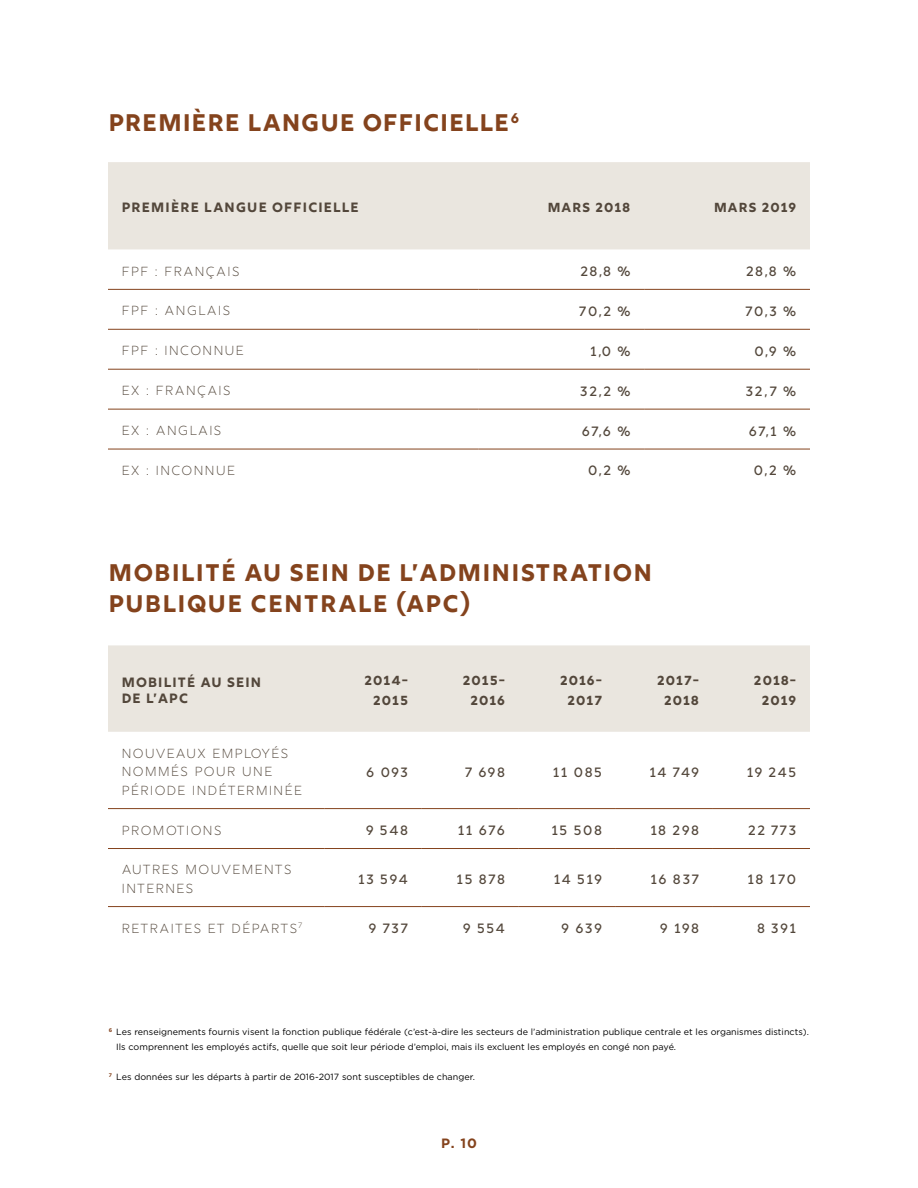
<style>
.page{position:relative;width:918px;height:1188px;background:#fff}
.page>*{position:absolute;margin:0;border:0;box-sizing:border-box;transform-origin:0 0}
.t1{font:24px/31px "Rig Bold Face";letter-spacing:.02em;color:#84431d}
.t2{font:13.5px "Rig Medium Face";letter-spacing:.06em;color:#53473b}
.t3{font:13.5px/16.2px "Rig Bold Face";letter-spacing:.04em;color:#53473b}
.t4{font:700 13.5px "Gotham";color:#84431d}
.t5{font:13.2px/18.8px "Rig Light Face";letter-spacing:.06em;color:#53473b}
.t6{font:13.2px/19.6px "Rig Bold Face";letter-spacing:.04em;color:#53473b;text-align:center}
.t7{font:9px/15px "Gotham";letter-spacing:.005em;color:#000}
</style>
<div class="page">
<div style="left:108px;top:162px;width:702px;height:87px;background:#eae6df"></div>
<hr style="left:108px;top:289px;width:370px;height:1px;background:#84431d">
<hr style="left:478px;top:289px;width:166px;height:1px;background:#84431d">
<hr style="left:644px;top:289px;width:166px;height:1px;background:#84431d">
<hr style="left:108px;top:329px;width:370px;height:1px;background:#84431d">
<hr style="left:478px;top:329px;width:166px;height:1px;background:#84431d">
<hr style="left:644px;top:329px;width:166px;height:1px;background:#84431d">
<hr style="left:108px;top:369px;width:370px;height:1px;background:#84431d">
<hr style="left:478px;top:369px;width:166px;height:1px;background:#84431d">
<hr style="left:644px;top:369px;width:166px;height:1px;background:#84431d">
<hr style="left:108px;top:409px;width:370px;height:1px;background:#84431d">
<hr style="left:478px;top:409px;width:166px;height:1px;background:#84431d">
<hr style="left:644px;top:409px;width:166px;height:1px;background:#84431d">
<hr style="left:108px;top:449px;width:370px;height:1px;background:#84431d">
<hr style="left:478px;top:449px;width:166px;height:1px;background:#84431d">
<hr style="left:644px;top:449px;width:166px;height:1px;background:#84431d">
<div style="left:108px;top:645px;width:702px;height:87px;background:#eae6df"></div>
<hr style="left:108px;top:808px;width:217px;height:1px;background:#84431d">
<hr style="left:325px;top:808px;width:97px;height:1px;background:#84431d">
<hr style="left:422px;top:808px;width:97px;height:1px;background:#84431d">
<hr style="left:519px;top:808px;width:97px;height:1px;background:#84431d">
<hr style="left:616px;top:808px;width:97px;height:1px;background:#84431d">
<hr style="left:713px;top:808px;width:97px;height:1px;background:#84431d">
<hr style="left:108px;top:848px;width:217px;height:1px;background:#84431d">
<hr style="left:325px;top:848px;width:97px;height:1px;background:#84431d">
<hr style="left:422px;top:848px;width:97px;height:1px;background:#84431d">
<hr style="left:519px;top:848px;width:97px;height:1px;background:#84431d">
<hr style="left:616px;top:848px;width:97px;height:1px;background:#84431d">
<hr style="left:713px;top:848px;width:97px;height:1px;background:#84431d">
<hr style="left:108px;top:906px;width:217px;height:1px;background:#84431d">
<hr style="left:325px;top:906px;width:97px;height:1px;background:#84431d">
<hr style="left:422px;top:906px;width:97px;height:1px;background:#84431d">
<hr style="left:519px;top:906px;width:97px;height:1px;background:#84431d">
<hr style="left:616px;top:906px;width:97px;height:1px;background:#84431d">
<hr style="left:713px;top:906px;width:97px;height:1px;background:#84431d">
<h1 class="t1" style="left:108px;top:110px;width:413px">PREMIÈRE LANGUE OFFICIELLE<sup>6</sup></h1>
<h2 class="t3" style="left:122px;top:201px;width:239px">PREMIÈRE LANGUE OFFICIELLE</h2>
<h3 class="t6" style="left:547px;top:199px;width:85px">MARS 2018</h3>
<h3 class="t6" style="left:714px;top:199px;width:84px">MARS 2019</h3>
<h3 class="t5" style="left:121px;top:263px;width:120px">FPF : FRANÇAIS</h3>
<h2 class="t2" style="left:580px;top:263px;width:52px">28,8 %</h2>
<h2 class="t2" style="left:746px;top:263px;width:52px">28,8 %</h2>
<h3 class="t5" style="left:122px;top:303px;width:110px">FPF : ANGLAIS</h3>
<h2 class="t2" style="left:579px;top:303px;width:53px">70,2 %</h2>
<h2 class="t2" style="left:745px;top:303px;width:53px">70,3 %</h2>
<h3 class="t5" style="left:122px;top:343px;width:124px">FPF : INCONNUE</h3>
<h2 class="t2" style="left:590px;top:343px;width:42px">1,0 %</h2>
<h2 class="t2" style="left:754px;top:343px;width:44px">0,9 %</h2>
<h3 class="t5" style="left:122px;top:383px;width:111px">EX : FRANÇAIS</h3>
<h2 class="t2" style="left:580px;top:383px;width:52px">32,2 %</h2>
<h2 class="t2" style="left:745px;top:383px;width:53px">32,7 %</h2>
<h3 class="t5" style="left:122px;top:423px;width:102px">EX : ANGLAIS</h3>
<h2 class="t2" style="left:581px;top:423px;width:51px">67,6 %</h2>
<h2 class="t2" style="left:748px;top:423px;width:50px">67,1 %</h2>
<h3 class="t5" style="left:122px;top:463px;width:115px">EX : INCONNUE</h3>
<h2 class="t2" style="left:588px;top:463px;width:44px">0,2 %</h2>
<h2 class="t2" style="left:753px;top:463px;width:44px">0,2 %</h2>
<h1 class="t1" style="left:108px;top:560px;width:546px">MOBILITÉ AU SEIN DE L’ADMINISTRATION<br>PUBLIQUE CENTRALE (APC)</h1>
<h2 class="t3" style="left:122px;top:676px;width:141px">MOBILITÉ AU SEIN<br>DE L’APC</h2>
<h3 class="t6" style="left:364px;top:672px;width:46px;text-align:right">2014-<br>2015</h3>
<h3 class="t6" style="left:463px;top:672px;width:44px">2015-<br>2016</h3>
<h3 class="t6" style="left:560px;top:672px;width:44px">2016-<br>2017</h3>
<h3 class="t6" style="left:657px;top:672px;width:44px">2017-<br>2018</h3>
<h3 class="t6" style="left:754px;top:672px;width:44px">2018-<br>2019</h3>
<h3 class="t5" style="left:121px;top:745px;width:182px">NOUVEAUX EMPLOYÉS<br>NOMMÉS POUR UNE<br>PÉRIODE INDÉTERMINÉE</h3>
<h2 class="t2" style="left:366px;top:764px;width:44px">6 093</h2>
<h2 class="t2" style="left:465px;top:764px;width:42px">7 698</h2>
<h2 class="t2" style="left:552px;top:764px;width:51px">11 085</h2>
<h2 class="t2" style="left:649px;top:764px;width:52px">14 749</h2>
<h2 class="t2" style="left:746px;top:764px;width:52px">19 245</h2>
<h3 class="t5" style="left:122px;top:822px;width:102px">PROMOTIONS</h3>
<h2 class="t2" style="left:365px;top:822px;width:44px">9 548</h2>
<h2 class="t2" style="left:458px;top:822px;width:49px">11 676</h2>
<h2 class="t2" style="left:551px;top:822px;width:53px">15 508</h2>
<h2 class="t2" style="left:650px;top:822px;width:51px">18 298</h2>
<h2 class="t2" style="left:748px;top:822px;width:50px">22 773</h2>
<h3 class="t5" style="left:122px;top:862px;width:172px">AUTRES MOUVEMENTS<br>INTERNES</h3>
<h2 class="t2" style="left:358px;top:871px;width:52px">13 594</h2>
<h2 class="t2" style="left:456px;top:871px;width:51px">15 878</h2>
<h2 class="t2" style="left:554px;top:871px;width:50px">14 519</h2>
<h2 class="t2" style="left:650px;top:871px;width:51px">16 837</h2>
<h2 class="t2" style="left:747px;top:871px;width:51px">18 170</h2>
<h3 class="t5" style="left:122px;top:920px;width:183px">RETRAITES ET DÉPARTS<sup>7</sup></h3>
<h2 class="t2" style="left:368px;top:920px;width:42px">9 737</h2>
<h2 class="t2" style="left:462px;top:920px;width:44px">9 554</h2>
<h2 class="t2" style="left:561px;top:920px;width:43px">9 639</h2>
<h2 class="t2" style="left:659px;top:920px;width:41px">9 198</h2>
<h2 class="t2" style="left:757px;top:920px;width:41px">8 391</h2>
<p class="t7" style="left:116px;top:1024px;width:694px;text-indent:-7px"><sup>6</sup> Les renseignements fournis visent la fonction publique fédérale (c’est-à-dire les secteurs de l’administration publique centrale et les organismes distincts).<br>Ils comprennent les employés actifs, quelle que soit leur période d’emploi, mais ils excluent les employés en congé non payé.</p>
<p class="t7" style="left:109px;top:1069px;width:368px"><sup>7</sup> Les données sur les départs à partir de 2016-2017 sont susceptibles de changer.</p>
<h2 class="t4" style="left:441px;top:1136px;width:37px">P. 10</h2>
</div>
